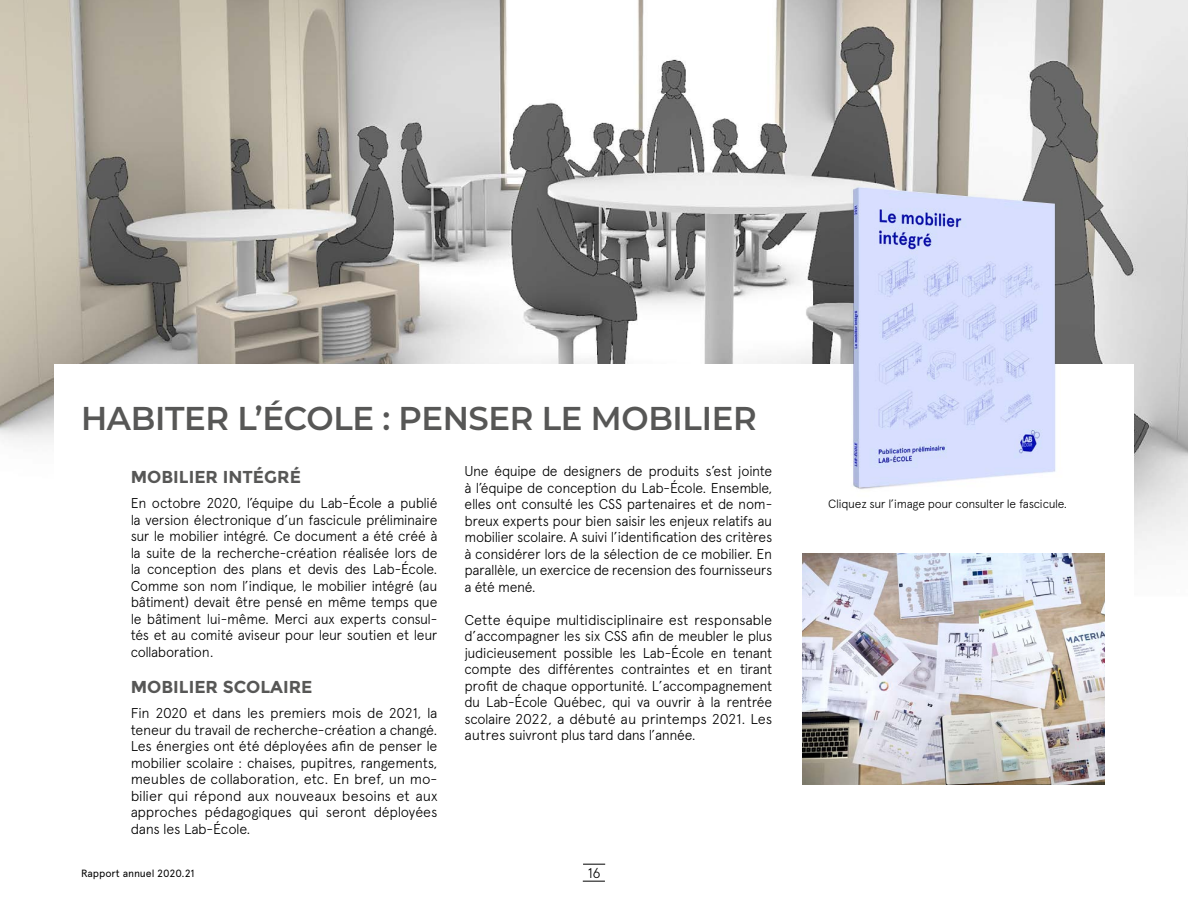
<style>
.page{position:relative;width:1188px;height:918px;background:#fff}
.page>*{position:absolute;margin:0;border:0;box-sizing:border-box;transform-origin:0 0}
.t1{font:600 33px "Montserrat";letter-spacing:-.01em;color:#575756}
.t2{font:700 17.25px "Montserrat";color:#575756}
.t3{font:300 14.25px/16.5px "Apercu";letter-spacing:-.02em;color:#000;text-align:justify}
.t4{font:300 12px "Apercu";letter-spacing:-.025em;color:#000}
.t5{font:10.5px "Apercu";letter-spacing:-.01em;color:#000}
</style>
<div class="page">
<img style="left:0;top:0;width:1188px;height:548px">
<div style="left:54px;top:364px;width:1080px;height:405px;background:#fff"></div>
<svg style="left:583px;top:864px;width:22px;height:1px"></svg>
<svg style="left:583px;top:881px;width:22px;height:1px"></svg>
<img style="left:803px;top:553px;width:302px;height:232px">
<img style="left:795px;top:170px;width:301px;height:319px">
<h1 class="t1" style="left:81px;top:395px;width:677px">HABITER L’ÉCOLE : PENSER LE MOBILIER</h1>
<p class="t2" style="left:131px;top:467px;width:172px">MOBILIER INTÉGRÉ</p>
<p class="t3" style="left:131px;top:495px;width:308px">En octobre 2020, l’équipe du Lab-École a publié la version électronique d’un fascicule préliminaire sur le mobilier intégré. Ce document a été créé à la suite de la recherche-création réalisée lors de la conception des plans et devis des Lab-École.<br>Comme son nom l’indique, le mobilier intégré (au bâtiment) devait être pensé en même temps que le bâtiment lui-même. Merci aux experts consul&shy;tés et au comité aviseur pour leur soutien et leur collaboration.</p>
<p class="t2" style="left:131px;top:677px;width:183px">MOBILIER SCOLAIRE</p>
<p class="t3" style="left:131px;top:705px;width:308px">Fin 2020 et dans les premiers mois de 2021, la teneur du travail de recherche-création a changé.<br>Les énergies ont été déployées afin de penser le mobilier scolaire : chaises, pupitres, rangements, meubles de collaboration, etc. En bref, un mo&shy;bilier qui répond aux nouveaux besoins et aux approches pédagogiques qui seront déployées dans les Lab-École.</p>
<p class="t3" style="left:464px;top:463px;width:309px">Une équipe de designers de produits s’est jointe à l’équipe de conception du Lab-École. Ensemble, elles ont consulté les CSS partenaires et de nom&shy;breux experts pour bien saisir les enjeux relatifs au mobilier scolaire. A suivi l’identification des critères à considérer lors de la sélection de ce mobilier. En parallèle, un exercice de recension des fournisseurs a été mené.</p>
<p class="t3" style="left:464px;top:611px;width:309px">Cette équipe multidisciplinaire est responsable d’accompagner les six CSS afin de meubler le plus judicieusement possible les Lab-École en tenant compte des différentes contraintes et en tirant profit de chaque opportunité. L’accompagnement du Lab-École Québec, qui va ouvrir à la rentrée scolaire 2022, a débuté au printemps 2021. Les autres suivront plus tard dans l’année.</p>
<p class="t5" style="left:81px;top:867px;width:115px">Rapport annuel 2020.21</p>
<p class="t3" style="left:588px;top:864px;width:14px">16</p>
<p class="t4" style="left:828px;top:496px;width:240px">Cliquez sur l’image pour consulter le fascicule.</p>
</div>
